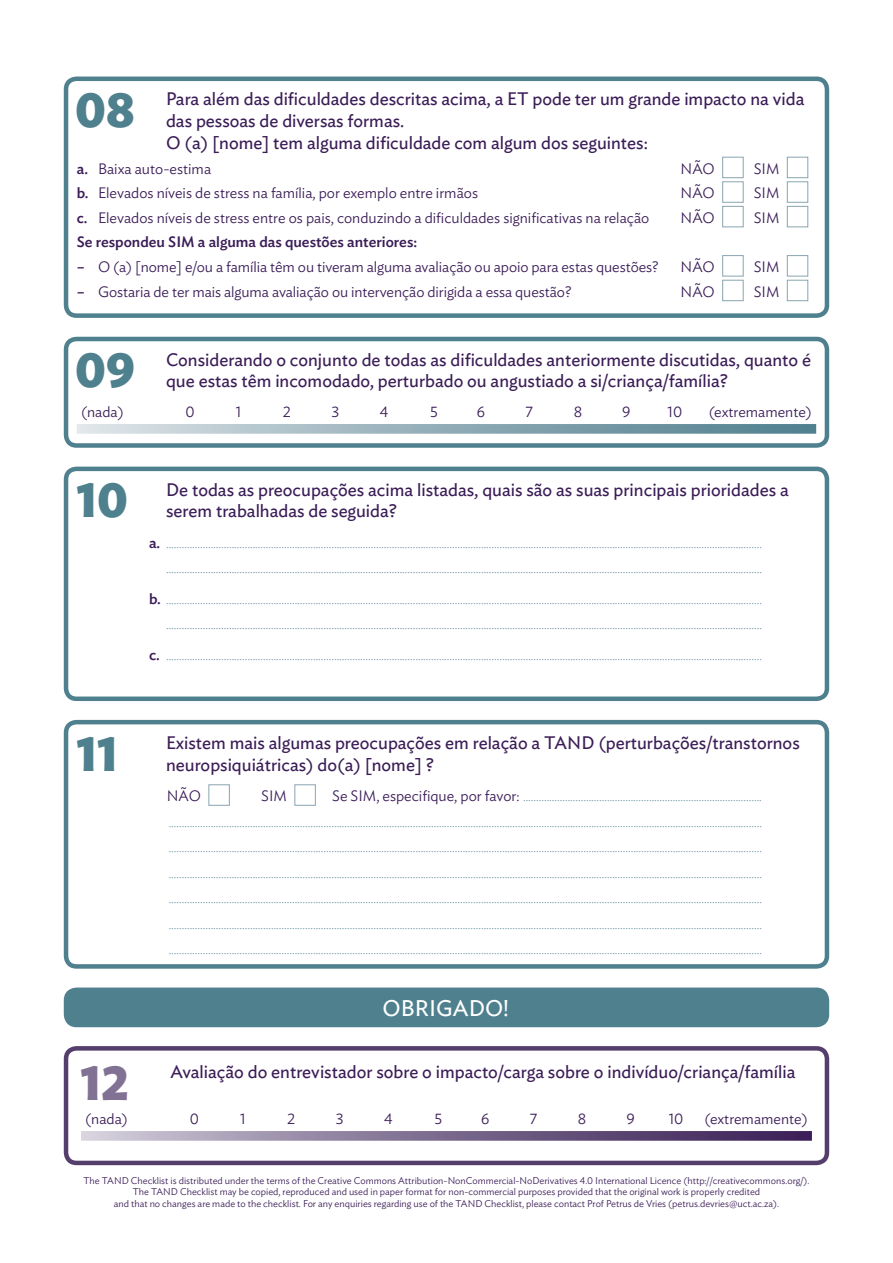
<style>
.page{position:relative;width:893px;height:1263px;background:#fff}
.page>*{position:absolute;margin:0;border:0;box-sizing:border-box;transform-origin:0 0}
.Question{font:700 48.75px "Ideal Sans";color:#4f808e}
.Question-2{font:700 48.75px "Ideal Sans";color:#817193}
.Heading_2{font:22.5px "Ideal Sans";color:#fff}
.Question-3{font:18px/21.8px "Ideal Sans";color:#3b1d57}
.Body{font:200 15px/25.5px "Ideal Sans";color:#4f808e;text-align:right}
.Body_questions{font:300 15px "Ideal Sans";letter-spacing:-.005em;color:#3b1d57}
.Body-2{font:300 15px "Ideal Sans";color:#3b1d57}
.Body_questions-2{font:500 15px "Ideal Sans";color:#3b1d57}
.Body-3{font:300 9.75px/11.7px "Ideal Sans";color:#3b1d57;text-align:center}
.s1{font-weight:500}
.s2{font-weight:500;color:#3b1d57}
.s3{font-weight:300;color:#3b1d57}
</style>
<div class="page">
<svg style="left:81px;top:1131px;width:731px;height:10px;background:#837395"></svg>
<div style="left:64px;top:1046px;width:765px;height:119px;border:4px solid #543e6c;border-radius:11px"></div>
<div style="left:64px;top:987px;width:765px;height:40px;background:#4f808e;border-radius:13px"></div>
<div style="left:208px;top:784px;width:22px;height:22px;border:1px solid #88a5b1"></div>
<div style="left:294px;top:784px;width:22px;height:22px;border:1px solid #88a5b1"></div>
<div style="left:64px;top:720px;width:765px;height:249px;border:4px solid #4f808e;border-radius:11px"></div>
<div style="left:64px;top:467px;width:765px;height:234px;border:4px solid #4f808e;border-radius:11px"></div>
<svg style="left:77px;top:424px;width:739px;height:10px;background:#96b0ba"></svg>
<div style="left:64px;top:337px;width:765px;height:111px;border:4px solid #4f808e;border-radius:11px"></div>
<div style="left:722px;top:157px;width:22px;height:21px;border:1px solid #88a5b1"></div>
<div style="left:787px;top:157px;width:21px;height:21px;border:1px solid #88a5b1"></div>
<div style="left:722px;top:181px;width:22px;height:22px;border:1px solid #88a5b1"></div>
<div style="left:787px;top:181px;width:21px;height:22px;border:1px solid #88a5b1"></div>
<div style="left:722px;top:206px;width:22px;height:21px;border:1px solid #88a5b1"></div>
<div style="left:787px;top:206px;width:21px;height:21px;border:1px solid #88a5b1"></div>
<div style="left:722px;top:255px;width:22px;height:21px;border:1px solid #88a5b1"></div>
<div style="left:787px;top:255px;width:21px;height:21px;border:1px solid #88a5b1"></div>
<div style="left:722px;top:280px;width:22px;height:21px;border:1px solid #88a5b1"></div>
<div style="left:787px;top:280px;width:21px;height:21px;border:1px solid #88a5b1"></div>
<div style="left:64px;top:77px;width:765px;height:241px;border:4px solid #4f808e;border-radius:11px"></div>
<p class="Question" style="left:75px;top:71px;width:61px">08</p>
<p class="Question-3" style="left:166px;top:87px;width:640px">Para além das dificuldades descritas acima, a ET pode ter um grande impacto na vida das pessoas de diversas formas.<br>O (a) [nome] tem alguma dificuldade com algum dos seguintes:</p>
<p class="Body_questions" style="left:77px;top:157px;width:136px"><span class="s1">a.</span> Baixa auto-estima</p>
<p class="Body_questions" style="left:681px;top:157px;width:36px">NÃO</p>
<p class="Body_questions" style="left:754px;top:157px;width:27px">SIM</p>
<p class="Body_questions" style="left:77px;top:181px;width:403px"><span class="s1">b.</span> Elevados níveis de stress na família, por exemplo entre irmãos</p>
<p class="Body_questions" style="left:681px;top:181px;width:36px">NÃO</p>
<p class="Body_questions" style="left:754px;top:181px;width:27px">SIM</p>
<p class="Body_questions" style="left:77px;top:206px;width:574px"><span class="s1">c.</span> Elevados níveis de stress entre os pais, conduzindo a dificuldades significativas na relação</p>
<p class="Body_questions" style="left:681px;top:206px;width:36px">NÃO</p>
<p class="Body_questions" style="left:754px;top:206px;width:27px">SIM</p>
<p class="Body_questions-2" style="left:77px;top:231px;width:342px">Se respondeu SIM a alguma das questões anteriores:</p>
<p class="Body_questions" style="left:77px;top:255px;width:583px"><span class="s1">–</span> O (a) [nome] e/ou a família têm ou tiveram alguma avaliação ou apoio para estas questões?</p>
<p class="Body_questions" style="left:681px;top:255px;width:36px">NÃO</p>
<p class="Body_questions" style="left:754px;top:255px;width:27px">SIM</p>
<p class="Body_questions" style="left:77px;top:280px;width:496px"><span class="s1">–</span> Gostaria de ter mais alguma avaliação ou intervenção dirigida a essa questão?</p>
<p class="Body_questions" style="left:681px;top:280px;width:36px">NÃO</p>
<p class="Body_questions" style="left:754px;top:280px;width:27px">SIM</p>
<p class="Question" style="left:75px;top:331px;width:61px">09</p>
<p class="Question-3" style="left:166px;top:347px;width:646px">Considerando o conjunto de todas as dificuldades anteriormente discutidas, quanto é que estas têm incomodado, perturbado ou angustiado a si/criança/família?</p>
<p class="Body-2" style="left:81px;top:401px;width:44px">(nada)</p>
<p class="Body-2" style="left:185px;top:401px;width:11px">0</p>
<p class="Body-2" style="left:236px;top:401px;width:7px">1</p>
<p class="Body-2" style="left:283px;top:401px;width:10px">2</p>
<p class="Body-2" style="left:332px;top:401px;width:9px">3</p>
<p class="Body-2" style="left:380px;top:401px;width:10px">4</p>
<p class="Body-2" style="left:430px;top:401px;width:9px">5</p>
<p class="Body-2" style="left:477px;top:401px;width:10px">6</p>
<p class="Body-2" style="left:526px;top:401px;width:9px">7</p>
<p class="Body-2" style="left:574px;top:401px;width:10px">8</p>
<p class="Body-2" style="left:622px;top:401px;width:10px">9</p>
<p class="Body-2" style="left:667px;top:401px;width:16px">10</p>
<p class="Body-2" style="left:709px;top:401px;width:105px">(extremamente)</p>
<p class="Question" style="left:76px;top:461px;width:53px">10</p>
<p class="Question-3" style="left:166px;top:477px;width:624px">De todas as preocupações acima listadas, quais são as suas principais prioridades a serem trabalhadas de seguida?</p>
<p class="Body" style="left:149px;top:528px;width:614px"><span class="s2">a.</span> ................................................................................................................................................................................................................................... ...................................................................................................................................................................................................................................</p>
<p class="Body" style="left:149px;top:585px;width:614px"><span class="s2">b.</span> ................................................................................................................................................................................................................................... ...................................................................................................................................................................................................................................</p>
<p class="Body" style="left:149px;top:641px;width:614px"><span class="s2">c.</span> ...................................................................................................................................................................................................................................</p>
<p class="Question" style="left:76px;top:714px;width:43px">11</p>
<p class="Question-3" style="left:166px;top:730px;width:635px">Existem mais algumas preocupações em relação a TAND (perturbações/transtornos neuropsiquiátricas) do(a) [nome] ?</p>
<p class="Body-2" style="left:167px;top:784px;width:36px">NÃO</p>
<p class="Body-2" style="left:261px;top:784px;width:27px">SIM</p>
<p class="Body" style="left:169px;top:782px;width:595px;text-align:justify;text-indent:164px"><span class="s3">Se SIM, especifique, por favor:</span> ........................................................................................... .................................................................................................................................................................................................................................. .................................................................................................................................................................................................................................. .................................................................................................................................................................................................................................. .................................................................................................................................................................................................................................. .................................................................................................................................................................................................................................. ..................................................................................................................................................................................................................................</p>
<p class="Heading_2" style="left:383px;top:991px;width:128px">OBRIGADO!</p>
<p class="Question-2" style="left:81px;top:1043px;width:50px">12</p>
<p class="Question-3" style="left:170px;top:1059px;width:627px">Avaliação do entrevistador sobre o impacto/carga sobre o indivíduo/criança/família</p>
<p class="Body-2" style="left:85px;top:1107px;width:44px">(nada)</p>
<p class="Body-2" style="left:190px;top:1107px;width:11px">0</p>
<p class="Body-2" style="left:240px;top:1107px;width:7px">1</p>
<p class="Body-2" style="left:287px;top:1107px;width:10px">2</p>
<p class="Body-2" style="left:336px;top:1107px;width:9px">3</p>
<p class="Body-2" style="left:384px;top:1107px;width:10px">4</p>
<p class="Body-2" style="left:434px;top:1107px;width:9px">5</p>
<p class="Body-2" style="left:481px;top:1107px;width:10px">6</p>
<p class="Body-2" style="left:530px;top:1107px;width:9px">7</p>
<p class="Body-2" style="left:578px;top:1107px;width:10px">8</p>
<p class="Body-2" style="left:626px;top:1107px;width:10px">9</p>
<p class="Body-2" style="left:669px;top:1107px;width:16px">10</p>
<p class="Body-2" style="left:704px;top:1107px;width:105px">(extremamente)</p>
<p class="Body-3" style="left:84px;top:1173px;width:727px">The TAND Checklist is distributed under the terms of the Creative Commons Attribution-NonCommercial-NoDerivatives 4.0 International Licence (http://creativecommons.org/).<br>The TAND Checklist may be copied, reproduced and used in paper format for non-commercial purposes provided that the original work is properly credited<br>and that no changes are made to the checklist. For any enquiries regarding use of the TAND Checklist, please contact Prof Petrus de Vries (petrus.devries@uct.ac.za).</p>
</div>
